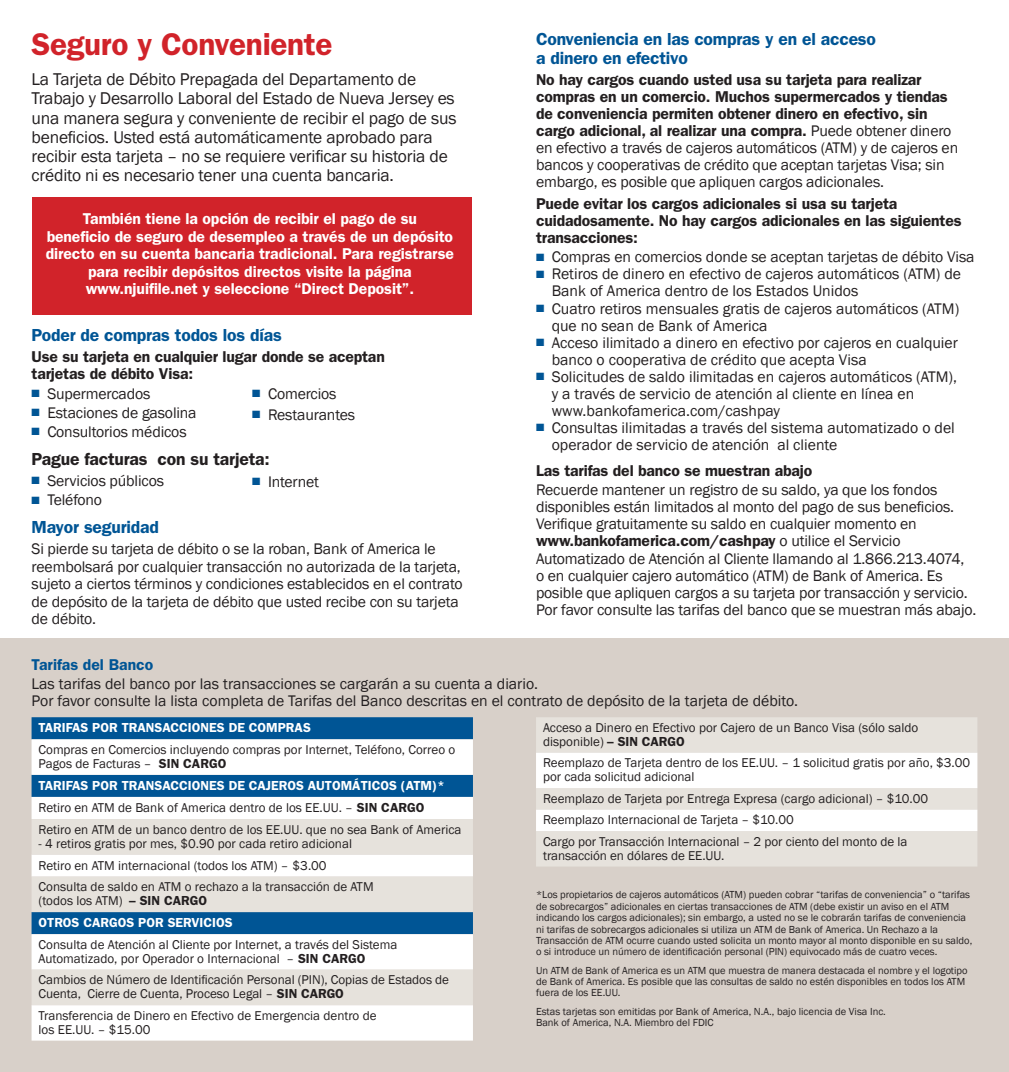
<style>
.page{position:relative;width:1009px;height:1072px;background:#fff}
.page>*{position:absolute;margin:0;border:0;box-sizing:border-box;transform-origin:0 0}
.t1{font:600 31.5px "Franklin Gothic";letter-spacing:-.01em;color:#d1232a}
.t2{font:17.5px/19.2px "Franklin Gothic";letter-spacing:-.01em;color:#231f20}
.t3{font:600 17.5px/19.2px "Franklin Gothic";letter-spacing:-.01em;color:#005595}
.t4{font:600 17.5px "Franklin Gothic";letter-spacing:-.01em;color:#231f20}
.t5{font:15.75px/17px "Franklin Gothic";letter-spacing:-.01em;color:#231f20}
.t6{font:600 15.75px/17px "Franklin Gothic";letter-spacing:-.01em;color:#231f20}
.t7{font:600 15.75px/17.5px "Franklin Gothic";letter-spacing:-.005em;color:#fff;text-align:center}
.t8{font:600 15.75px "Franklin Gothic";color:#005595}
.t9{font:13.12px/14px "Franklin Gothic";color:#231f20}
.t10{font:600 13.12px/22.1px "Franklin Gothic";color:#fff}
.t11{font:10.5px/11.4px "Franklin Gothic";color:#231f20}
.s1{color:#005595}
.s2{font-weight:400}
.s3{font-weight:600}
.s4{font-weight:600;color:#fff}
.s5{font-weight:400;color:#231f20}
.s6{color:#231f20}
</style>
<div class="page">
<div style="left:0;top:638px;width:1008px;height:433px;background:#d8d0c9"></div>
<div style="left:32px;top:197px;width:440px;height:117px;background:#d1232a"></div>
<div style="left:32px;top:717px;width:441px;height:22px;background:#005595"></div>
<svg style="left:32px;top:739px;width:441px;height:301px;fill:#fff"></svg>
<svg style="left:32px;top:818px;width:441px;height:186px;fill:#e6e2dc"></svg>
<div style="left:536px;top:717px;width:441px;height:149px;background:#e6e2dc"></div>
<svg style="left:536px;top:752px;width:441px;height:78px"></svg>
<h1 class="t1" style="left:32px;top:26px;width:302px">Seguro y Conveniente</h1>
<p class="t2" style="left:32px;top:70px;width:426px">La Tarjeta de Débito Prepagada del Departamento de Trabajo y Desarrollo Laboral del Estado de Nueva Jersey es una manera segura y conveniente de recibir el pago de sus beneficios. Usted está automáticamente aprobado para recibir esta tarjeta – no se requiere verificar su historia de crédito ni es necesario tener una cuenta bancaria.</p>
<p class="t7" style="left:46px;top:210px;width:409px">También tiene la opción de recibir el pago de su<br>beneficio de seguro de desempleo a través de un depósito directo en su cuenta bancaria tradicional. Para registrarse para recibir depósitos directos visite la página www.njuifile.net y seleccione “Direct Deposit”.</p>
<p class="t3" style="left:32px;top:325px;width:252px">Poder de compras todos los días</p>
<p class="t6" style="left:32px;top:347px;width:354px;line-height:17.5px">Use su tarjeta en cualquier lugar donde se aceptan tarjetas de débito Visa:</p>
<p class="t5" style="left:32px;top:385px;width:120px"><span class="s1">■</span> Supermercados</p>
<p class="t5" style="left:32px;top:404px;width:166px"><span class="s1">■</span> Estaciones de gasolina</p>
<p class="t5" style="left:32px;top:423px;width:156px"><span class="s1">■</span> Consultorios médicos</p>
<p class="t4" style="left:32px;top:448px;width:239px">Pague facturas con su tarjeta:</p>
<p class="t5" style="left:32px;top:472px;width:134px"><span class="s1">■</span> Servicios públicos</p>
<p class="t5" style="left:32px;top:492px;width:72px"><span class="s1">■</span> Teléfono</p>
<p class="t3" style="left:32px;top:517px;width:129px">Mayor seguridad</p>
<p class="t5" style="left:32px;top:540px;width:432px;line-height:17.5px">Si pierde su tarjeta de débito o se la roban, Bank of America le reembolsará por cualquier transacción no autorizada de la tarjeta, sujeto a ciertos términos y condiciones establecidos en el contrato de depósito de la tarjeta de débito que usted recibe con su tarjeta de débito.</p>
<p class="t5" style="left:252px;top:385px;width:86px"><span class="s1">■</span> Comercios</p>
<p class="t5" style="left:252px;top:406px;width:104px"><span class="s1">■</span> Restaurantes</p>
<p class="t5" style="left:252px;top:473px;width:68px"><span class="s1">■</span> Internet</p>
<p class="t3" style="left:536px;top:29px;width:341px">Conveniencia en las compras y en el acceso a dinero en efectivo</p>
<p class="t6" style="left:536px;top:71px;width:423px">No hay cargos cuando usted usa su tarjeta para realizar compras en un comercio. Muchos supermercados y tiendas de conveniencia permiten obtener dinero en efectivo, sin cargo adicional, al realizar una compra. <span class="s2">Puede obtener dinero en efectivo a través de cajeros automáticos (ATM) y de cajeros en bancos y cooperativas de crédito que aceptan tarjetas Visa; sin embargo, es posible que apliquen cargos adicionales.</span></p>
<p class="t6" style="left:536px;top:195px;width:427px">Puede evitar los cargos adicionales si usa su tarjeta cuidadosamente. No hay cargos adicionales en las siguientes transacciones:</p>
<p class="t5" style="left:536px;top:249px;width:440px"><span class="s1">■</span> Compras en comercios donde se aceptan tarjetas de débito Visa</p>
<p class="t5" style="left:551px;top:266px;width:411px;text-indent:-16px"><span class="s1">■</span> Retiros de dinero en efectivo de cajeros automáticos (ATM) de<br>Bank of America dentro de los Estados Unidos</p>
<p class="t5" style="left:551px;top:300px;width:409px;text-indent:-16px"><span class="s1">■</span> Cuatro retiros mensuales gratis de cajeros automáticos (ATM) que no sean de Bank of America</p>
<p class="t5" style="left:551px;top:334px;width:407px;text-indent:-16px"><span class="s1">■</span> Acceso ilimitado a dinero en efectivo por cajeros en cualquier banco o cooperativa de crédito que acepta Visa</p>
<p class="t5" style="left:551px;top:368px;width:407px;text-indent:-16px"><span class="s1">■</span> Solicitudes de saldo ilimitadas en cajeros automáticos (ATM), y a través de servicio de atención al cliente en línea en www.bankofamerica.com/cashpay</p>
<p class="t5" style="left:551px;top:419px;width:404px;text-indent:-16px"><span class="s1">■</span> Consultas ilimitadas a través del sistema automatizado o del operador de servicio de atención al cliente</p>
<p class="t6" style="left:536px;top:462px;width:277px">Las tarifas del banco se muestran abajo</p>
<p class="t5" style="left:536px;top:481px;width:442px">Recuerde mantener un registro de su saldo, ya que los fondos disponibles están limitados al monto del pago de sus beneficios.<br>Verifique gratuitamente su saldo en cualquier momento en <span class="s3">www.bankofamerica.com/cashpay</span> o utilice el Servicio Automatizado de Atención al Cliente llamando al 1.866.213.4074, o en cualquier cajero automático (ATM) de Bank of America. Es posible que apliquen cargos a su tarjeta por transacción y servicio.<br>Por favor consulte las tarifas del banco que se muestran más abajo.</p>
<p class="t8" style="left:32px;top:654px;width:123px">Tarifas del Banco</p>
<p class="t5" style="left:32px;top:675px;width:767px;line-height:17.5px">Las tarifas del banco por las transacciones se cargarán a su cuenta a diario.<br>Por favor consulte la lista completa de Tarifas del Banco descritas en el contrato de depósito de la tarjeta de débito.</p>
<p class="t10" style="left:39px;top:716px;width:274px">TARIFAS POR TRANSACCIONES DE COMPRAS</p>
<p class="t9" style="left:39px;top:742px;width:418px">Compras en Comercios incluyendo compras por Internet, Teléfono, Correo o<br>Pagos de Facturas – <span class="s3">SIN CARGO</span></p>
<p class="t9" style="left:39px;top:774px;width:424px;line-height:21.7px"><span class="s4">TARIFAS POR TRANSACCIONES DE CAJEROS AUTOMÁTICOS (ATM)*<br></span>Retiro en ATM de Bank of America dentro de los EE.UU. – <span class="s3">SIN CARGO<br></span>Retiro en ATM de un banco dentro de los EE.UU. que no sea Bank of America</p>
<p class="t9" style="left:39px;top:832px;width:336px;line-height:21.7px">- 4 retiros gratis por mes, $0.90 por cada retiro adicional<br>Retiro en ATM internacional (todos los ATM) – $3.00<br>Consulta de saldo en ATM o rechazo a la transacción de ATM</p>
<p class="t10" style="left:39px;top:889px;width:195px"><span class="s5">(todos los ATM)</span> <span class="s6">– SIN CARGO<br></span>OTROS CARGOS POR SERVICIOS</p>
<p class="t9" style="left:39px;top:937px;width:360px">Consulta de Atención al Cliente por Internet, a través del Sistema<br>Automatizado, por Operador o Internacional – <span class="s3">SIN CARGO</span></p>
<p class="t9" style="left:39px;top:972px;width:412px">Cambios de Número de Identificación Personal (PIN), Copias de Estados de<br>Cuenta, Cierre de Cuenta, Proceso Legal – <span class="s3">SIN CARGO</span></p>
<p class="t9" style="left:39px;top:1008px;width:339px">Transferencia de Dinero en Efectivo de Emergencia dentro de los EE.UU. – $15.00</p>
<p class="t9" style="left:543px;top:720px;width:376px">Acceso a Dinero en Efectivo por Cajero de un Banco Visa (sólo saldo disponible) <span class="s3">– SIN CARGO</span></p>
<p class="t9" style="left:543px;top:755px;width:428px">Reemplazo de Tarjeta dentro de los EE.UU. – 1 solicitud gratis por año, $3.00 por cada solicitud adicional</p>
<p class="t9" style="left:543px;top:787px;width:386px;line-height:21.5px">Reemplazo de Tarjeta por Entrega Expresa (cargo adicional) – $10.00<br>Reemplazo Internacional de Tarjeta – $10.00<br>Cargo por Transacción Internacional – 2 por ciento del monto de la</p>
<p class="t9" style="left:543px;top:848px;width:183px">transacción en dólares de EE.UU.</p>
<p class="t11" style="left:536px;top:889px;width:437px">*Los propietarios de cajeros automáticos (ATM) pueden cobrar “tarifas de conveniencia” o “tarifas de sobrecargos” adicionales en ciertas transacciones de ATM (debe existir un aviso en el ATM indicando los cargos adicionales); sin embargo, a usted no se le cobrarán tarifas de conveniencia ni tarifas de sobrecargos adicionales si utiliza un ATM de Bank of America. Un Rechazo a la Transacción de ATM ocurre cuando usted solicita un monto mayor al monto disponible en su saldo, o si introduce un número de identificación personal (PIN) equivocado más de cuatro veces.</p>
<p class="t11" style="left:536px;top:964px;width:433px">Un ATM de Bank of America es un ATM que muestra de manera destacada el nombre y el logotipo de Bank of America. Es posible que las consultas de saldo no estén disponibles en todos los ATM fuera de los EE.UU.</p>
<p class="t11" style="left:536px;top:1005px;width:351px">Estas tarjetas son emitidas por Bank of America, N.A., bajo licencia de Visa Inc.<br>Bank of America, N.A. Miembro del FDIC</p>
</div>
